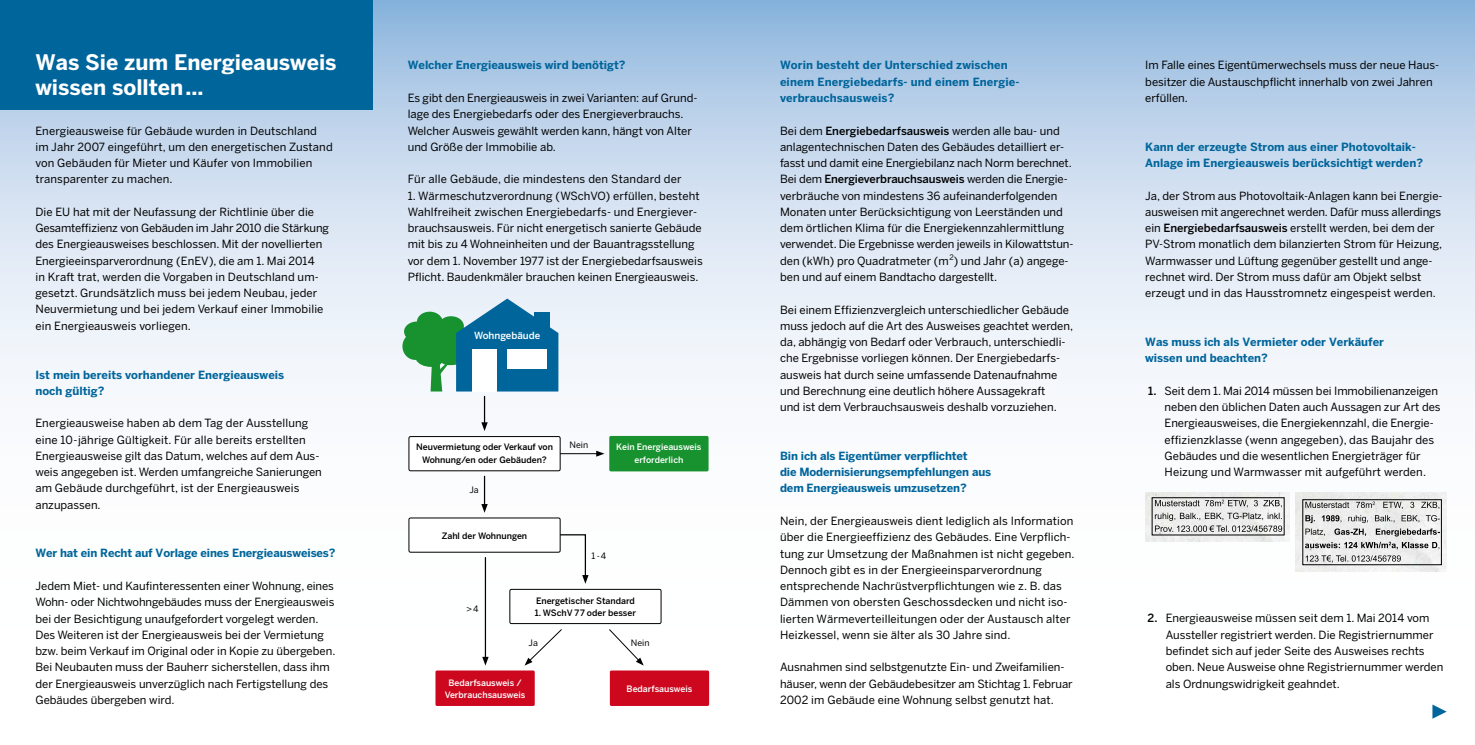
<style>
.page{position:relative;width:1475px;height:745px;background:#fff}
.page>*{position:absolute;margin:0;border:0;box-sizing:border-box;transform-origin:0 0}
.t1{font:700 21.25px/25px "Benton Sans";color:#fff}
.t2{font:11.25px/16.2px "Benton Sans";color:#000}
.t3{font:700 11.25px/16.2px "Benton Sans";color:#00659b}
.t4{font:500 9.75px "Benton Sans";color:#fff}
.t5{font:500 8.75px "Benton Sans";color:#000}
.t6{font:500 8.75px/12.5px "Benton Sans";color:#fff;text-align:center}
.t7{font:8.75px "Benton Sans";color:#000}
.s1{font-weight:500}
</style>
<div class="page">
<img style="left:0;top:0;width:1474px;height:719px">
<div style="left:0;top:0;width:372px;height:110px;background:#00659b"></div>
<img style="left:1295px;top:492px;width:151px;height:79px">
<svg style="left:1305px;top:555px;width:95px;height:7px"></svg>
<svg style="left:1304px;top:528px;width:135px;height:21px"></svg>
<svg style="left:1305px;top:514px;width:134px;height:8px"></svg>
<svg style="left:1305px;top:501px;width:133px;height:7px"></svg>
<div style="left:1302px;top:499px;width:139px;height:65px;border:1px solid #000"></div>
<img style="left:1144px;top:492px;width:144px;height:49px">
<svg style="left:1154px;top:499px;width:127px;height:32px"></svg>
<div style="left:1151px;top:497px;width:133px;height:38px;border:1px solid #000"></div>
<hr style="left:558px;top:453px;width:40px;height:1px;background:#000">
<svg style="left:596px;top:450px;width:8px;height:6px"></svg>
<div style="left:609px;top:435px;width:99px;height:36px;background:#17922f;border-radius:2px"></div>
<div style="left:409px;top:436px;width:151px;height:34px;background:#fff;border-radius:2px"></div>
<div style="left:408px;top:436px;width:152px;height:35px;border:1px solid #000;border-radius:2px"></div>
<div style="left:435px;top:670px;width:99px;height:35px;background:#cd071e;border-radius:2px"></div>
<div style="left:609px;top:670px;width:100px;height:35px;background:#cd071e;border-radius:2px"></div>
<svg style="left:481px;top:476px;width:6px;height:36px"></svg>
<hr style="left:484px;top:557px;width:2px;height:101px;background:#000">
<svg style="left:482px;top:656px;width:6px;height:9px"></svg>
<svg style="left:545px;top:533px;width:43px;height:50px"></svg>
<div style="left:409px;top:517px;width:151px;height:35px;background:#fff;border-radius:2px"></div>
<div style="left:408px;top:517px;width:152px;height:35px;border:1px solid #000;border-radius:2px"></div>
<svg style="left:524px;top:628px;width:38px;height:37px"></svg>
<svg style="left:608px;top:628px;width:35px;height:37px"></svg>
<div style="left:510px;top:589px;width:151px;height:34px;background:#fff;border-radius:2px"></div>
<div style="left:509px;top:588px;width:152px;height:35px;border:1px solid #000;border-radius:2px"></div>
<svg style="left:402px;top:298px;width:156px;height:133px"></svg>
<div style="left:472px;top:348px;width:24px;height:43px;background:#fff"></div>
<div style="left:507px;top:348px;width:40px;height:20px;background:#fff"></div>
<div style="left:534px;top:312px;width:15px;height:16px;background:#00659b"></div>
<svg style="left:1431px;top:704px;width:15px;height:14px"></svg>
<h1 class="t1" style="left:35px;top:50px;width:302px">Was Sie zum Energieausweis wissen sollten...</h1>
<p class="t2" style="left:35px;top:122px;width:299px">Energieausweise für Gebäude wurden in Deutschland im Jahr 2007 eingeführt, um den energetischen Zustand von Gebäuden für Mieter und Käufer von Immobilien transparenter zu machen.</p>
<p class="t2" style="left:35px;top:203px;width:295px">Die EU hat mit der Neufassung der Richtlinie über die Gesamteffizienz von Gebäuden im Jahr 2010 die Stärkung des Energieausweises beschlossen. Mit der novellierten Energieeinsparverordnung (EnEV), die am 1. Mai 2014<br>in Kraft trat, werden die Vorgaben in Deutschland um&shy;gesetzt. Grundsätzlich muss bei jedem Neubau, jeder Neuvermietung und bei jedem Verkauf einer Immobilie ein Energieausweis vorliegen.</p>
<p class="t3" style="left:35px;top:366px;width:250px">Ist mein bereits vorhandener Energieausweis noch gültig?</p>
<p class="t2" style="left:35px;top:414px;width:288px">Energieausweise haben ab dem Tag der Ausstellung eine 10-jährige Gültigkeit. Für alle bereits erstellten Energieausweise gilt das Datum, welches auf dem Aus&shy;weis angegeben ist. Werden umfangreiche Sanierungen am Gebäude durchgeführt, ist der Energieausweis anzupassen.</p>
<p class="t3" style="left:35px;top:544px;width:301px">Wer hat ein Recht auf Vorlage eines Energieausweises?</p>
<p class="t2" style="left:35px;top:577px;width:301px">Jedem Miet- und Kaufinteressenten einer Wohnung, eines Wohn- oder Nichtwohngebäudes muss der Energieausweis bei der Besichtigung unaufgefordert vorgelegt werden.<br>Des Weiteren ist der Energieausweis bei der Vermietung bzw. beim Verkauf im Original oder in Kopie zu übergeben.<br>Bei Neubauten muss der Bauherr sicherstellen, dass ihm der Energieausweis unverzüglich nach Fertigstellung des Gebäudes übergeben wird.</p>
<p class="t3" style="left:407px;top:57px;width:219px">Welcher Energieausweis wird benötigt?</p>
<p class="t2" style="left:407px;top:90px;width:291px">Es gibt den Energieausweis in zwei Varianten: auf Grund&shy;lage des Energiebedarfs oder des Energieverbrauchs.<br>Welcher Ausweis gewählt werden kann, hängt von Alter und Größe der Immobilie ab.</p>
<p class="t2" style="left:407px;top:171px;width:275px">Für alle Gebäude, die mindestens den Standard der</p>
<p class="t2" style="left:407px;top:187px;width:296px">1. Wärmeschutzverordnung (WSchVO) erfüllen, besteht Wahlfreiheit zwischen Energiebedarfs- und Energiever&shy;brauchsausweis. Für nicht energetisch sanierte Gebäude mit bis zu 4 Wohneinheiten und der Bauantragsstellung vor dem 1. November 1977 ist der Energiebedarfsausweis Pflicht. Baudenkmäler brauchen keinen Energieausweis.</p>
<p class="t4" style="left:474px;top:329px;width:68px">Wohngebäude</p>
<p class="t5" style="left:416px;top:441px;width:138px">Neuvermietung oder Verkauf von</p>
<p class="t7" style="left:569px;top:439px;width:20px">Nein</p>
<p class="t5" style="left:422px;top:454px;width:126px">Wohnung/en oder Gebäuden?</p>
<p class="t7" style="left:469px;top:484px;width:11px">Ja</p>
<p class="t6" style="left:616px;top:440px;width:87px">Kein Energieausweis erforderlich</p>
<p class="t5" style="left:442px;top:529px;width:87px">Zahl der Wohnungen</p>
<p class="t7" style="left:591px;top:550px;width:16px">1-4</p>
<p class="t7" style="left:466px;top:603px;width:14px">&gt;4</p>
<p class="t5" style="left:536px;top:595px;width:100px">Energetischer Standard</p>
<p class="t5" style="left:535px;top:607px;width:103px">1. WSchV 77 oder besser</p>
<p class="t7" style="left:528px;top:637px;width:11px">Ja</p>
<p class="t7" style="left:630px;top:637px;width:20px">Nein</p>
<p class="t6" style="left:445px;top:675px;width:82px">Bedarfsausweis /<br>Verbrauchsausweis</p>
<p class="t6" style="left:626px;top:682px;width:67px">Bedarfsausweis</p>
<p class="t3" style="left:780px;top:57px;width:241px">Worin besteht der Unterschied zwischen einem Energiebedarfs- und einem Energie&shy;verbrauchsausweis?</p>
<p class="t2" style="left:780px;top:122px;width:295px">Bei dem <span class="s1">Energiebedarfsausweis</span> werden alle bau- und anlagentechnischen Daten des Gebäudes detailliert er&shy;fasst und damit eine Energiebilanz nach Norm berechnet.<br>Bei dem <span class="s1">Energieverbrauchsausweis</span> werden die Energie&shy;verbräuche von mindestens 36 aufeinanderfolgenden Monaten unter Berücksichtigung von Leerständen und dem örtlichen Klima für die Energiekennzahlermittlung verwendet. Die Ergebnisse werden jeweils in Kilowattstun&shy;den (kWh) pro Quadratmeter (m<sup>2</sup>) und Jahr (a) angege&shy;ben und auf einem Bandtacho dargestellt.</p>
<p class="t2" style="left:780px;top:301px;width:294px">Bei einem Effizienzvergleich unterschiedlicher Gebäude muss jedoch auf die Art des Ausweises geachtet werden, da, abhängig von Bedarf oder Verbrauch, unterschiedli&shy;che Ergebnisse vorliegen können. Der Energiebedarfs&shy;ausweis hat durch seine umfassende Datenaufnahme und Berechnung eine deutlich höhere Aussagekraft<br>und ist dem Verbrauchsausweis deshalb vorzuziehen.</p>
<p class="t3" style="left:780px;top:447px;width:213px">Bin ich als Eigentümer verpflichtet<br>die Modernisierungsempfehlungen aus dem Energieausweis umzusetzen?</p>
<p class="t2" style="left:780px;top:512px;width:296px">Nein, der Energieausweis dient lediglich als Information über die Energieeffizienz des Gebäudes. Eine Verpflich&shy;tung zur Umsetzung der Maßnahmen ist nicht gegeben.<br>Dennoch gibt es in der Energieeinsparverordnung entsprechende Nachrüstverpflichtungen wie z. B. das Dämmen von obersten Geschossdecken und nicht iso&shy;lierten Wärmeverteilleitungen oder der Austausch alter Heizkessel, wenn sie älter als 30 Jahre sind.</p>
<p class="t2" style="left:780px;top:658px;width:294px">Ausnahmen sind selbstgenutzte Ein- und Zweifamilien&shy;häuser, wenn der Gebäudebesitzer am Stichtag 1. Februar<br>2002 im Gebäude eine Wohnung selbst genutzt hat.</p>
<p class="t2" style="left:1144px;top:57px;width:295px">Im Falle eines Eigentümerwechsels muss der neue Haus&shy;besitzer die Austauschpflicht innerhalb von zwei Jahren erfüllen.</p>
<p class="t3" style="left:1144px;top:138px;width:279px">Kann der erzeugte Strom aus einer Photovoltaik-<br>Anlage im Energieausweis berücksichtigt werden?</p>
<p class="t2" style="left:1144px;top:187px;width:299px">Ja, der Strom aus Photovoltaik-Anlagen kann bei Energie&shy;ausweisen mit angerechnet werden. Dafür muss allerdings ein <span class="s1">Energiebedarfsausweis</span> erstellt werden, bei dem der PV-Strom monatlich dem bilanzierten Strom für Heizung, Warmwasser und Lüftung gegenüber gestellt und ange&shy;rechnet wird. Der Strom muss dafür am Objekt selbst erzeugt und in das Hausstromnetz eingespeist werden.</p>
<p class="t3" style="left:1144px;top:333px;width:240px">Was muss ich als Vermieter oder Verkäufer wissen und beachten?</p>
<p class="t2" style="left:1164px;top:382px;width:277px;text-indent:-16px"><span class="s1">1.</span> Seit dem 1. Mai 2014 müssen bei Immobilienanzeigen neben den üblichen Daten auch Aussagen zur Art des Energieausweises, die Energiekennzahl, die Energie&shy;effizienzklasse (wenn angegeben), das Baujahr des Gebäudes und die wesentlichen Energieträger für Heizung und Warmwasser mit aufgeführt werden.</p>
<p class="t2" style="left:1165px;top:609px;width:279px;text-indent:-18px"><span class="s1">2.</span> Energieausweise müssen seit dem 1. Mai 2014 vom Aussteller registriert werden. Die Registriernummer befindet sich auf jeder Seite des Ausweises rechts oben. Neue Ausweise ohne Registriernummer werden als Ordnungswidrigkeit geahndet.</p>
</div>
